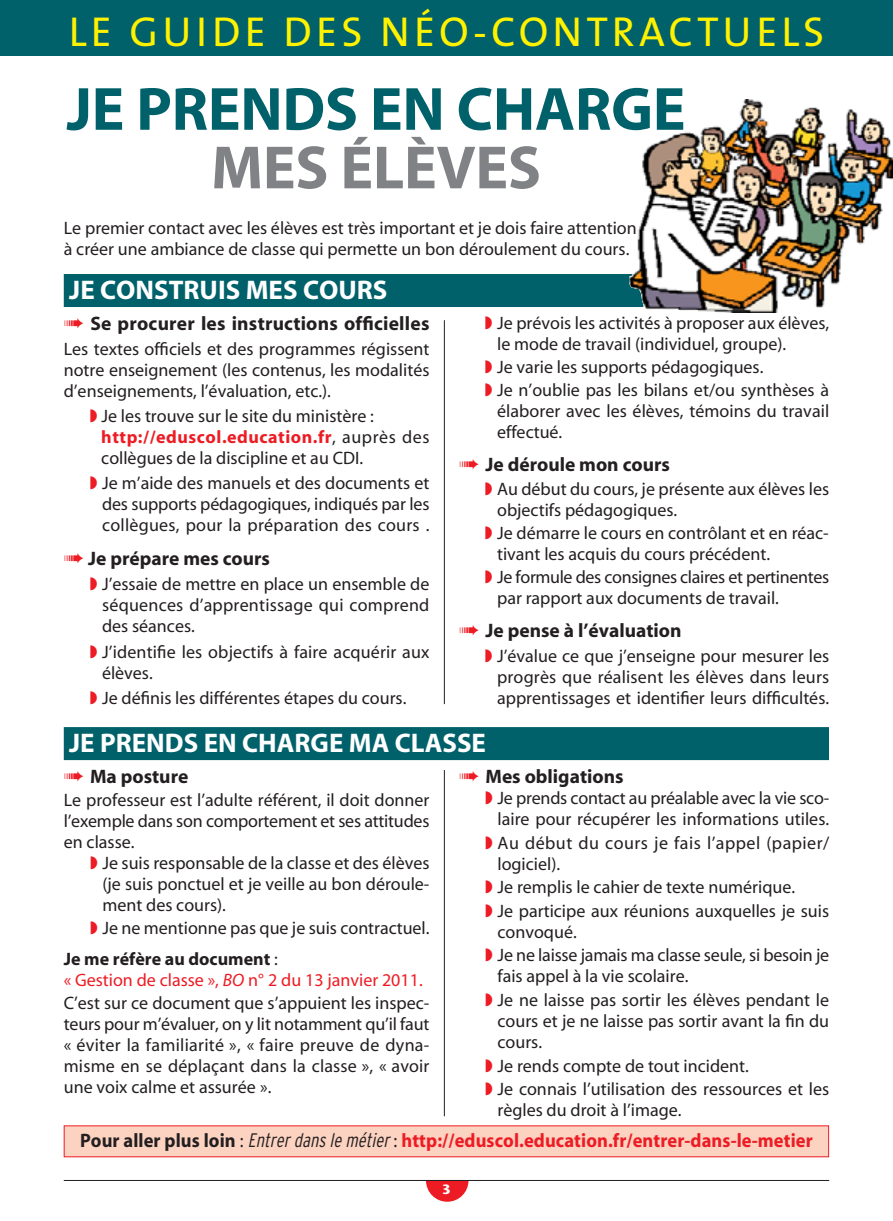
<style>
.page{position:relative;width:893px;height:1221px;background:#fff}
.page>*{position:absolute;margin:0;border:0;box-sizing:border-box;transform-origin:0 0}
.t1{font:700 61.5px "Myriad";letter-spacing:-.005em;color:#00616a}
.t2{font:700 61.5px "Myriad";letter-spacing:-.005em;color:#808285}
.t3{font:42px "The Mix";letter-spacing:.1em;color:#fff200}
.t4{font:700 27px "Myriad";color:#fff}
.t5{font:700 19.5px "Myriad";color:#231f20}
.t6{font:700 19.5px "Myriad";letter-spacing:.005em;color:#ed1c24;scale:.95 1}
.t7{font:18px/21px "Myriad";color:#231f20}
.t8{font:18px/21px "Myriad";letter-spacing:-.02em;color:#231f20}
.t9{font:18px/21px "Myriad";letter-spacing:.025em;color:#231f20}
.t10{font:700 13.5px "Stone Sans";color:#fff}
.s1{color:#ed1c24}
.s2{font-weight:700;color:#ed1c24}
.s3{font-weight:700}
.s4{font-style:italic;color:#ed1c24}
.s5{color:#231f20}
.s6{font-weight:400;color:#231f20}
.s7{font-family:"Interstate";font-weight:300;font-style:italic;font-stretch:condensed;color:#231f20}
</style>
<div class="page">
<div style="left:64px;top:274px;width:579px;height:33px;background:#00616a"></div>
<img style="left:629px;top:99px;width:263px;height:213px">
<div style="left:426px;top:1159px;width:42px;height:42px;background:#ed1c24;border-radius:50%"></div>
<div style="left:408px;top:1140px;width:81px;height:39px;background:#fff"></div>
<hr style="left:64px;top:1179px;width:765px;height:1px;background:#231f20">
<div style="left:0;top:0;width:893px;height:55px;background:#00616a"></div>
<div style="left:64px;top:727px;width:765px;height:33px;background:#00616a"></div>
<div style="left:65px;top:1126px;width:763px;height:30px;background:#fcd2c1"></div>
<div style="left:64px;top:1125px;width:765px;height:32px;border:1px solid #ed1c24"></div>
<hr style="left:444px;top:320px;width:1px;height:384px;background:#231f20">
<hr style="left:444px;top:770px;width:1px;height:346px;background:#231f20">
<h2 class="t3" style="left:69px;top:16px;width:757px">LE GUIDE DES NÉO-CONTRACTUELS</h2>
<h1 class="t1" style="left:67px;top:86px;width:620px">JE PRENDS EN CHARGE</h1>
<h1 class="t2" style="left:211px;top:145px;width:331px">MES ÉLÈVES</h1>
<p class="t7" style="left:64px;top:218px;width:575px">Le premier contact avec les élèves est très important et je dois faire attention à créer une ambiance de classe qui permette un bon déroulement du cours.</p>
<h3 class="t4" style="left:69px;top:279px;width:320px">JE CONSTRUIS MES COURS</h3>
<p class="t5" style="left:64px;top:316px;width:367px"><span class="s1">➠</span> Se procurer les instructions officielles</p>
<p class="t7" style="left:64px;top:340px;width:367px;text-align:justify">Les textes officiels et des programmes régissent notre enseignement (les contenus, les modalités d’enseignements, l’évaluation, etc.).</p>
<p class="t7" style="left:101px;top:407px;width:330px;text-indent:-12px"><span class="s1">◗</span> Je les trouve sur le site du ministère : <span class="s2">http://eduscol.education.fr</span>, auprès des collègues de la discipline et au CDI.</p>
<p class="t7" style="left:102px;top:474px;width:329px;text-align:justify;text-indent:-12px"><span class="s1">◗</span> Je m’aide des manuels et des documents et des supports pédagogiques, indiqués par les collègues, pour la préparation des cours .</p>
<p class="t5" style="left:64px;top:551px;width:208px"><span class="s1">➠</span> Je prépare mes cours</p>
<p class="t7" style="left:102px;top:575px;width:329px;text-align:justify;text-indent:-12px"><span class="s1">◗</span> J’essaie de mettre en place un ensemble de séquences d’apprentissage qui comprend des séances.</p>
<p class="t7" style="left:102px;top:642px;width:329px;text-indent:-12px"><span class="s1">◗</span> J’identifie les objectifs à faire acquérir aux élèves.</p>
<p class="t7" style="left:90px;top:689px;width:318px"><span class="s1">◗</span> Je définis les différentes étapes du cours.</p>
<h3 class="t4" style="left:69px;top:732px;width:418px">JE PRENDS EN CHARGE MA CLASSE</h3>
<p class="t5" style="left:64px;top:769px;width:126px"><span class="s1">➠</span> Ma posture</p>
<p class="t7" style="left:64px;top:791px;width:367px;text-align:justify">Le professeur est l’adulte référent, il doit donner l’exemple dans son comportement et ses attitudes en classe.</p>
<p class="t7" style="left:102px;top:854px;width:329px;text-align:justify;text-indent:-12px"><span class="s1">◗</span> Je suis responsable de la classe et des élèves (je suis ponctuel et je veille au bon déroule&shy;ment des cours).</p>
<p class="t7" style="left:64px;top:913px;width:367px;line-height:31.2px;text-indent:26px"><span class="s1">◗</span> Je ne mentionne pas que je suis contractuel.<br><span class="s3">Je me réfère au document</span> :</p>
<p class="t7" style="left:64px;top:970px;width:367px;line-height:23.1px"><span class="s1">« Gestion de classe »,</span> <span class="s4">BO</span> <span class="s1">n° 2 du 13 janvier 2011.<br></span>C’est sur ce document que s’appuient les inspec-</p>
<p class="t7" style="left:64px;top:1015px;width:367px;text-align:justify">teurs pour m’évaluer, on y lit notamment qu’il faut « éviter la familiarité », « faire preuve de dyna&shy;misme en se déplaçant dans la classe », « avoir une voix calme et assurée ».</p>
<p class="t7" style="left:497px;top:314px;width:334px;text-indent:-12px"><span class="s1">◗</span> Je prévois les activités à proposer aux élèves, le mode de travail (individuel, groupe).</p>
<p class="t7" style="left:485px;top:357px;width:346px;line-height:23.1px"><span class="s1">◗</span> Je varie les supports pédagogiques.<br><span class="s1">◗</span> Je n’oublie pas les bilans et/ou synthèses à</p>
<p class="t7" style="left:497px;top:402px;width:334px">élaborer avec les élèves, témoins du travail effectué.</p>
<p class="t5" style="left:459px;top:457px;width:212px"><span class="s1">➠</span> Je déroule mon cours</p>
<p class="t7" style="left:497px;top:479px;width:334px;text-indent:-12px"><span class="s1">◗</span> Au début du cours, je présente aux élèves les objectifs pédagogiques.</p>
<p class="t7" style="left:497px;top:523px;width:333px;text-indent:-12px"><span class="s1">◗</span> Je démarre le cours en contrôlant et en réac&shy;tivant les acquis du cours précédent.</p>
<p class="t8" style="left:497px;top:567px;width:334px;text-indent:-12px"><span class="s1">◗</span> Je formule des consignes claires et pertinentes par rapport aux documents de travail.</p>
<p class="t5" style="left:459px;top:623px;width:224px"><span class="s1">➠</span> Je pense à l’évaluation</p>
<p class="t7" style="left:497px;top:647px;width:334px;text-align:justify;text-indent:-12px"><span class="s1">◗</span> J’évalue ce que j’enseigne pour mesurer les progrès que réalisent les élèves dans leurs apprentissages et identifier leurs difficultés.</p>
<p class="t5" style="left:459px;top:769px;width:166px"><span class="s1">➠</span> Mes obligations</p>
<p class="t7" style="left:485px;top:789px;width:346px;text-align:right"><span class="s1">◗</span> Je prends contact au préalable avec la vie sco&shy;laire pour récupérer les informations utiles.</p>
<p class="t9" style="left:497px;top:833px;width:333px;text-indent:-12px"><span class="s1">◗</span> Au début du cours je fais l’appel (papier/ logiciel).</p>
<p class="t7" style="left:485px;top:876px;width:345px;line-height:23.5px"><span class="s1">◗</span> Je remplis le cahier de texte numérique.<br><span class="s1">◗</span> Je participe aux réunions auxquelles je suis</p>
<p class="t7" style="left:485px;top:921px;width:345px;line-height:23.5px;text-indent:12px">convoqué.<br><span class="s1">◗</span> Je ne laisse jamais ma classe seule, si besoin je</p>
<p class="t7" style="left:485px;top:966px;width:345px;line-height:23.5px;text-indent:12px">fais appel à la vie scolaire.<br><span class="s1">◗</span> Je ne laisse pas sortir les élèves pendant le</p>
<p class="t7" style="left:497px;top:1011px;width:333px">cours et je ne laisse pas sortir avant la fin du cours.</p>
<p class="t7" style="left:485px;top:1055px;width:346px;line-height:23.5px"><span class="s1">◗</span> Je rends compte de tout incident.<br><span class="s1">◗</span> Je connais l’utilisation des ressources et les</p>
<p class="t7" style="left:497px;top:1100px;width:186px">règles du droit à l’image.</p>
<p class="t6" style="left:80px;top:1133px;width:773px"><span class="s5">Pour aller plus loin</span> <span class="s6">:</span> <span class="s7">Entrerdans le métier</span><span class="s6">:</span> http://eduscol.education.fr/entrer-dans-le-metier</p>
<p class="t10" style="left:442px;top:1183px;width:10px">3</p>
</div>
